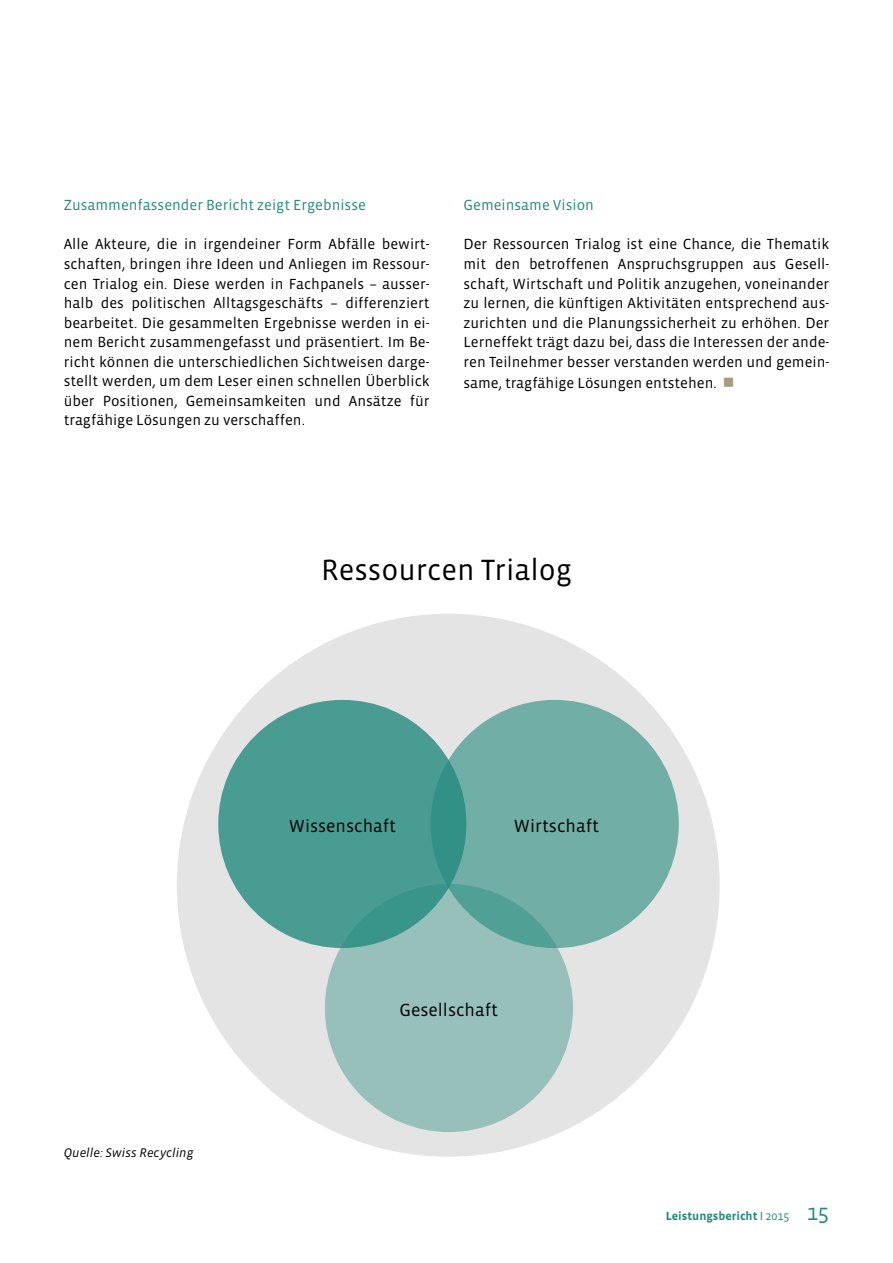
<style>
.page{position:relative;width:893px;height:1263px;background:#fff}
.page>*{position:absolute;margin:0;border:0;box-sizing:border-box;transform-origin:0 0}
.t1{font:30px "Vista Sans OT";color:#000}
.t2{font:18px "Vista Sans OT";color:#000}
.t3{font:15px/19.5px "Vista Sans OT";color:#000;text-align:justify}
.t4{font:15px "Vista Sans OT";color:#238b7e}
.t5{font:italic 12.75px "Vista Sans OT";color:#000}
.t6{font:700 12px "Vista Sans OT";color:#238b7e}
.s1{color:#a99a7d}
.s2{font-family:"Myriad Pro";font-weight:400}
.s3{font-weight:400}
.s4{font-weight:400;font-size:22.5px}
</style>
<div class="page">
<div style="left:184px;top:621px;width:528px;height:528px;background:#e4e4e4;border-radius:50%"></div>
<div style="left:177px;top:614px;width:543px;height:543px;border:15px solid #d3d3d2;border-radius:50%"></div>
<div style="left:236px;top:718px;width:212px;height:212px;background:#499c92;border-radius:50%"></div>
<div style="left:218px;top:700px;width:248px;height:248px;border:36px solid #238b7e;border-radius:50%"></div>
<div style="left:449px;top:718px;width:212px;height:212px;background:#70aea6;border-radius:50%"></div>
<div style="left:431px;top:700px;width:248px;height:248px;border:36px solid #238b7e;border-radius:50%"></div>
<div style="left:343px;top:902px;width:212px;height:212px;background:#97c0bb;border-radius:50%"></div>
<div style="left:325px;top:884px;width:248px;height:248px;border:36px solid #238b7e;border-radius:50%"></div>
<p class="t4" style="left:64px;top:198px;width:304px">Zusammenfassender Bericht zeigt Ergebnisse</p>
<p class="t3" style="left:64px;top:235px;width:367px">Alle Akteure, die in irgendeiner Form Abfälle bewirt&shy;schaften, bringen ihre Ideen und Anliegen im Ressour&shy;cen Trialog ein. Diese werden in Fachpanels – ausser&shy;halb des politischen Alltagsgeschäfts – differenziert bearbeitet. Die gesammelten Ergebnisse werden in ei&shy;nem Bericht zusammengefasst und präsentiert. Im Be&shy;richt können die unterschiedlichen Sichtweisen darge&shy;stellt werden, um dem Leser einen schnellen Überblick über Positionen, Gemeinsamkeiten und Ansätze für tragfähige Lösungen zu verschaffen.</p>
<p class="t4" style="left:463px;top:198px;width:132px">Gemeinsame Vision</p>
<p class="t3" style="left:463px;top:235px;width:367px">Der Ressourcen Trialog ist eine Chance, die Thematik mit den betroffenen Anspruchsgruppen aus Gesell&shy;schaft, Wirtschaft und Politik anzugehen, voneinander zu lernen, die künftigen Aktivitäten entsprechend aus&shy;zurichten und die Planungssicherheit zu erhöhen. Der Lerneffekt trägt dazu bei, dass die Interessen der ande&shy;ren Teilnehmer besser verstanden werden und gemein-</p>
<p class="t3" style="left:463px;top:373px;width:273px">same, tragfähige Lösungen entstehen. <span class="s1">■</span></p>
<p class="t1" style="left:321px;top:555px;width:252px">Ressourcen Trialog</p>
<p class="t2" style="left:289px;top:817px;width:109px">Wissenschaft</p>
<p class="t2" style="left:514px;top:817px;width:87px">Wirtschaft</p>
<p class="t5" style="left:64px;top:1146px;width:131px">Quelle: Swiss Recycling</p>
<p class="t2" style="left:399px;top:1001px;width:100px">Gesellschaft</p>
<p class="t6" style="left:666px;top:1210px;width:165px">Leistungsbericht <span class="s2">І</span> <span class="s3">2015</span> <span class="s4">15</span></p>
</div>
